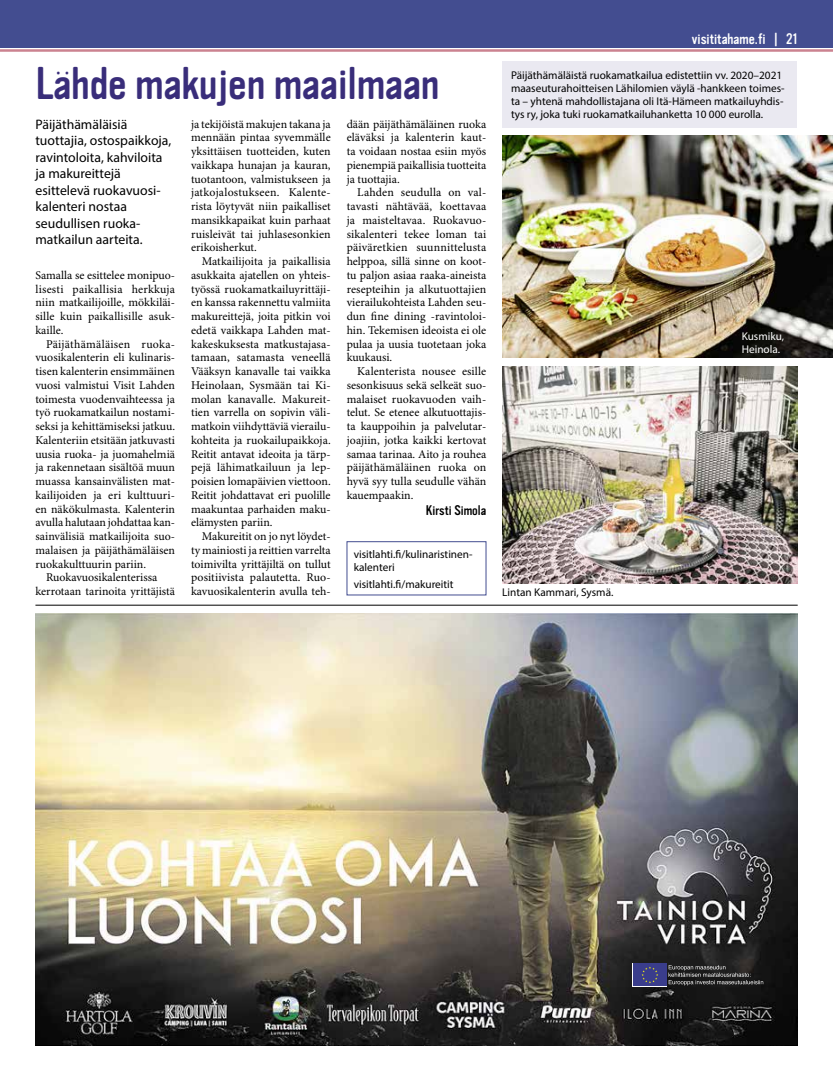
<style>
.page{position:relative;width:833px;height:1081px;background:#fff}
.page>*{position:absolute;margin:0;border:0;box-sizing:border-box;transform-origin:0 0}
.t1{font:45px "Vinyl OT";color:#392d7a}
.t2{font:15px "Vinyl OT";color:#fff}
.t3{font:13.75px/16.5px "Myriad Pro";color:#000}
.t4{font:13.75px "Vinyl OT";color:#000}
.t5{font:11.88px/13.8px "Minion Pro";color:#000;text-align:justify}
.t6{font:11.25px/13.1px "Myriad Pro";color:#000}
.t7{font:11.25px/13.1px "Myriad Pro";color:#fff}
</style>
<div class="page">
<div style="left:0;top:0;width:833px;height:48px;background:#434d90"></div>
<hr style="left:0;top:49px;width:833px;height:3px;background:#cb8290">
<div style="left:502px;top:61px;width:295px;height:66px;background:#eae9f1"></div>
<img style="left:35px;top:613px;width:762px;height:432px">
<svg style="left:632px;top:963px;width:35px;height:23px"></svg>
<div style="left:633px;top:964px;width:33px;height:22px;background:#3a3d8c"></div>
<svg style="left:641px;top:967px;width:17px;height:16px"></svg>
<svg style="left:668px;top:965px;width:95px;height:20px;background:#3f3e3e"></svg>
<img style="left:502px;top:367px;width:295px;height:216px">
<img style="left:502px;top:136px;width:331px;height:221px">
<hr style="left:35px;top:605px;width:762px;height:1px;background:#000">
<div style="left:347px;top:541px;width:139px;height:54px;border:1px solid #434d90"></div>
<h1 class="t1" style="left:35px;top:59px;width:405px">Lähde makujen maailmaan</h1>
<p class="t5" style="left:191px;top:117px;width:141px">ja tekijöistä makujen takana ja mennään pintaa syvemmälle yksittäisen tuotteiden, kuten vaikkapa hunajan ja kauran, tuotantoon, valmistukseen ja jatkojalostukseen. Kalente&shy;rista löytyvät niin paikalliset mansikkapaikat kuin parhaat ruisleivät tai juhlasesonkien erikoisherkut.</p>
<p class="t5" style="left:191px;top:255px;width:141px;text-indent:11px">Matkailijoita ja paikallisia asukkaita ajatellen on yhteis&shy;työssä ruokamatkailuyrittäji&shy;en kanssa rakennettu valmiita makureittejä, joita pitkin voi edetä vaikkapa Lahden mat&shy;kakeskuksesta matkustajasa&shy;tamaan, satamasta veneellä Vääksyn kanavalle tai vaikka Heinolaan, Sysmään tai Ki&shy;molan kanavalle. Makureit&shy;tien varrella on sopivin väli&shy;matkoin viihdyttäviä vierailu&shy;kohteita ja ruokailupaikkoja.<br>Reitit antavat ideoita ja tärp&shy;pejä lähimatkailuun ja lep&shy;poisien lomapäivien viettoon.<br>Reitit johdattavat eri puolille maakuntaa parhaiden maku&shy;elämysten pariin.</p>
<p class="t5" style="left:191px;top:530px;width:141px;text-indent:11px">Makureitit on jo nyt löydet&shy;ty mainiosti ja reittien varrelta toimivilta yrittäjiltä on tullut positiivista palautetta. Ruo&shy;kavuosikalenterin avulla teh-</p>
<p class="t5" style="left:347px;top:117px;width:141px">dään päijäthämäläinen ruoka eläväksi ja kalenterin kaut&shy;ta voidaan nostaa esiin myös pienempiä paikallisia tuotteita ja tuottajia.</p>
<p class="t5" style="left:347px;top:186px;width:141px;text-indent:11px">Lahden seudulla on val&shy;tavasti nähtävää, koettavaa ja maisteltavaa. Ruokavuo&shy;sikalenteri tekee loman tai päiväretkien suunnittelusta helppoa, sillä sinne on koot&shy;tu paljon asiaa raaka-aineista resepteihin ja alkutuottajien vierailukohteista Lahden seu&shy;dun fine dining -ravintoloi&shy;hin. Tekemisen ideoista ei ole pulaa ja uusia tuotetaan joka kuukausi.</p>
<p class="t5" style="left:347px;top:365px;width:141px;text-indent:11px">Kalenterista nousee esille sesonkisuus sekä selkeät suo&shy;malaiset ruokavuoden vaih&shy;telut. Se etenee alkutuottajis&shy;ta kauppoihin ja palvelutar&shy;joajiin, jotka kaikki kertovat samaa tarinaa. Aito ja rouhea päijäthämäläinen ruoka on hyvä syy tulla seudulle vähän kauempaakin.</p>
<p class="t4" style="left:426px;top:503px;width:62px">Kirsti Simola</p>
<p class="t6" style="left:354px;top:548px;width:120px">visitlahti.fi/kulinaristinen&shy;kalenteri</p>
<p class="t6" style="left:354px;top:577px;width:101px">visitlahti.fi/makureitit</p>
<p class="t3" style="left:35px;top:116px;width:137px">Päijäthämäläisiä tuottajia, ostospaikkoja, ravintoloita, kahviloita ja makureittejä esittelevä ruokavuosi&shy;kalenteri nostaa seudullisen ruoka&shy;matkailun aarteita.</p>
<p class="t5" style="left:35px;top:269px;width:141px">Samalla se esittelee monipuo&shy;lisesti paikallisia herkkuja niin matkailijoille, mökkiläi&shy;sille kuin paikallisille asuk&shy;kaille.</p>
<p class="t5" style="left:35px;top:337px;width:141px;text-indent:11px">Päijäthämäläisen ruoka&shy;vuosikalenterin eli kulinaris&shy;tisen kalenterin ensimmäinen vuosi valmistui Visit Lahden toimesta vuodenvaihteessa ja työ ruokamatkailun nostami&shy;seksi ja kehittämiseksi jatkuu.<br>Kalenteriin etsitään jatkuvasti uusia ruoka- ja juomahelmiä ja rakennetaan sisältöä muun muassa kansainvälisten mat&shy;kailijoiden ja eri kulttuuri&shy;en näkökulmasta. Kalenterin avulla halutaan johdattaa kan&shy;sainvälisiä matkailijoita suo&shy;malaisen ja päijäthämäläisen ruokakulttuurin pariin.</p>
<p class="t5" style="left:35px;top:571px;width:141px;text-align:center">Ruokavuosikalenterissa kerrotaan tarinoita yrittäjistä</p>
<p class="t2" style="left:692px;top:30px;width:107px">visititahame.fi | 21</p>
<p class="t6" style="left:511px;top:68px;width:275px">Päijäthämäläistä ruokamatkailua edistettiin vv. 2020–2021 maaseuturahoitteisen Lähilomien väylä -hankkeen toimes&shy;ta – yhtenä mahdollistajana oli Itä-Hämeen matkailuyhdis&shy;tys ry, joka tuki ruokamatkailuhanketta 10 000 eurolla.</p>
<p class="t6" style="left:502px;top:585px;width:113px">Lintan Kammari, Sysmä.</p>
<p class="t7" style="left:741px;top:329px;width:44px">Kusmiku,<br>Heinola.</p>
</div>
